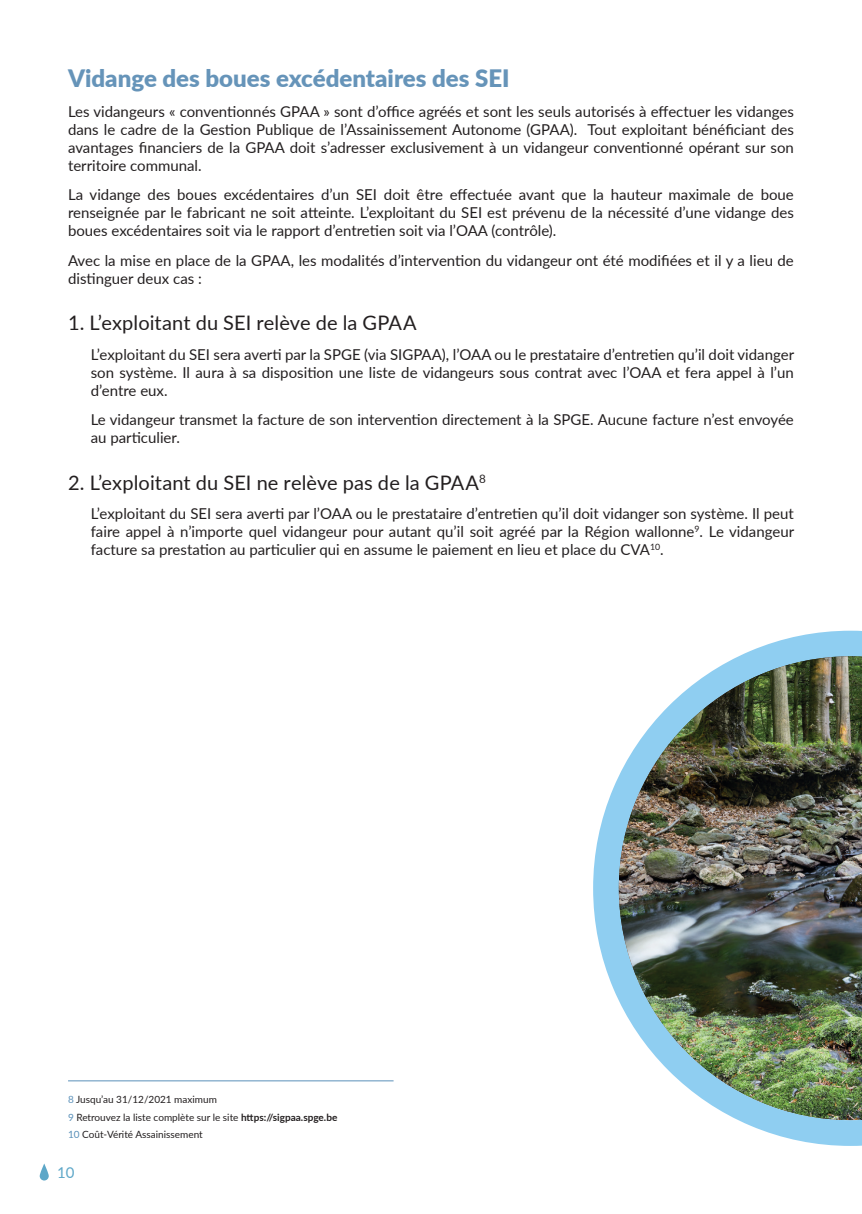
<style>
.page{position:relative;width:862px;height:1214px;background:#fff}
.page>*{position:absolute;margin:0;border:0;box-sizing:border-box;transform-origin:0 0}
.t1{font:900 24px "Lato";color:#6694b9}
.t2{font:20px "Lato";letter-spacing:.005em;color:#231f20}
.t3{font:15px/18px "Lato";color:#231f20;text-align:justify}
.t4{font:15px "Lato";color:#5da7c8}
.t5{font:10px/17.6px "Lato";color:#231f20}
.s1{color:#5a90b9}
.s2{font-weight:700}
</style>
<div class="page">
<svg style="left:40px;top:1163px;width:9px;height:17px"></svg>
<hr style="left:68px;top:1080px;width:325px;height:1px;background:#5a90b9">
<svg style="left:593px;top:630px;width:269px;height:516px"></svg>
<img style="left:619px;top:656px;width:243px;height:463px">
<h1 class="t1" style="left:68px;top:61px;width:443px">Vidange des boues excédentaires des SEI</h1>
<p class="t3" style="left:68px;top:102px;width:727px">Les vidangeurs « conventionnés GPAA » sont d’office agréés et sont les seuls autorisés à effectuer les vidanges dans le cadre de la Gestion Publique de l’Assainissement Autonome (GPAA). Tout exploitant bénéficiant des avantages financiers de la GPAA doit s’adresser exclusivement à un vidangeur conventionné opérant sur son territoire communal.</p>
<p class="t3" style="left:68px;top:185px;width:727px">La vidange des boues excédentaires d’un SEI doit être effectuée avant que la hauteur maximale de boue renseignée par le fabricant ne soit atteinte. L’exploitant du SEI est prévenu de la nécessité d’une vidange des boues excédentaires soit via le rapport d’entretien soit via l’OAA (contrôle).</p>
<p class="t3" style="left:68px;top:250px;width:727px">Avec la mise en place de la GPAA, les modalités d’intervention du vidangeur ont été modifiées et il y a lieu de distinguer deux cas :</p>
<h2 class="t2" style="left:68px;top:308px;width:350px">1. L’exploitant du SEI relève de la GPAA</h2>
<p class="t3" style="left:91px;top:344px;width:705px">L’exploitant du SEI sera averti par la SPGE (via SIGPAA), l’OAA ou le prestataire d’entretien qu’il doit vidanger son système. Il aura à sa disposition une liste de vidangeurs sous contrat avec l’OAA et fera appel à l’un d’entre eux.</p>
<p class="t3" style="left:91px;top:410px;width:704px">Le vidangeur transmet la facture de son intervention directement à la SPGE. Aucune facture n’est envoyée au particulier.</p>
<h2 class="t2" style="left:68px;top:468px;width:419px">2. L’exploitant du SEI ne relève pas de la GPAA<sup>8</sup></h2>
<p class="t3" style="left:91px;top:504px;width:705px">L’exploitant du SEI sera averti par l’OAA ou le prestataire d’entretien qu’il doit vidanger son système. Il peut faire appel à n’importe quel vidangeur pour autant qu’il soit agréé par la Région wallonne<sup>9</sup>. Le vidangeur facture sa prestation au particulier qui en assume le paiement en lieu et place du CVA<sup>10</sup>.</p>
<p class="t5" style="left:68px;top:1090px;width:271px"><span class="s1">8</span> Jusqu’au 31/12/2021 maximum<br><span class="s1">9</span> Retrouvez la liste complète sur le site <span class="s2">https://sigpaa.spge.be<br></span><span class="s1">10</span> Coût-Vérité Assainissement</p>
<p class="t4" style="left:57px;top:1161px;width:19px">10</p>
</div>
